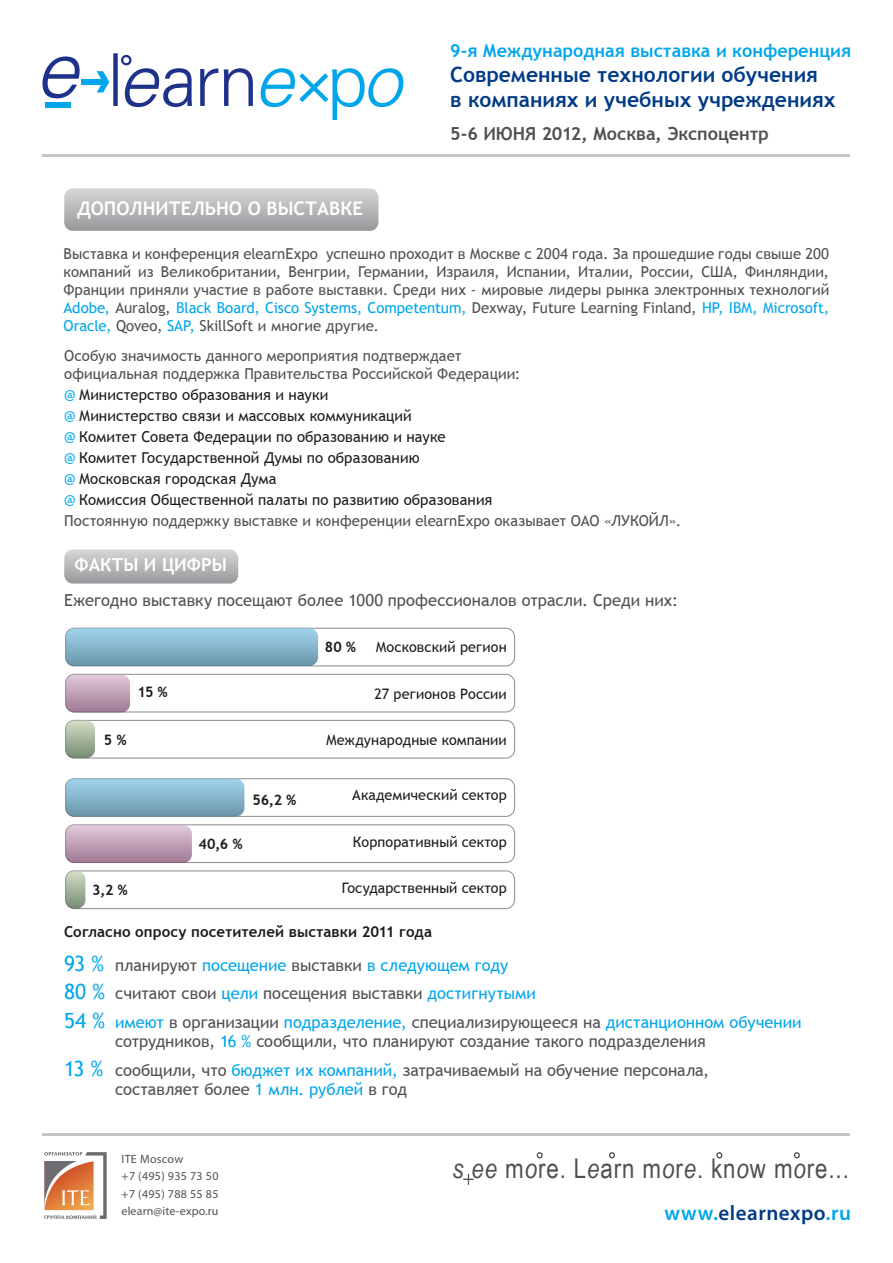
<style>
.page{position:relative;width:893px;height:1263px;background:#fff}
.page>*{position:absolute;margin:0;border:0;box-sizing:border-box;transform-origin:0 0}
.t1{font:27.15px "Arial Narrow";letter-spacing:.035em;color:#504f53}
.t2{font:700 21px/25.2px "Trebuchet MS";color:#003a85}
.t3{font:600 21px "Myriad Pro";letter-spacing:.025em;color:#003a85}
.t4{font:700 18.75px "Trebuchet MS";color:#fff}
.t5{font:700 18px "Trebuchet MS";color:#00a6eb}
.t6{font:700 18px "Trebuchet MS";letter-spacing:-.005em;color:#504f53}
.t7{font:700 18px "Trebuchet MS";color:#fff}
.t8{font:16.5px/28.2px "Trebuchet MS";color:#504f53;text-align:right}
.t9{font:16.5px/28.2px "Trebuchet MS";color:#00a6eb}
.t10{font:15px/18px "Trebuchet MS";letter-spacing:.005em;color:#504f53;text-align:justify}
.t11{font:15px/21px "Trebuchet MS";letter-spacing:.005em;color:#1b1c20}
.t12{font:700 15px "Trebuchet MS";letter-spacing:.005em;color:#1b1c20}
.t13{font:14.4px "Trebuchet MS";letter-spacing:.005em;color:#1b1c20}
.t14{font:700 14.4px "Trebuchet MS";letter-spacing:-.01em;color:#1b1c20}
.t15{font:12px/17.2px "Myriad Pro";letter-spacing:.025em;color:#504f53}
.s1{color:#00a6eb}
.s2{color:#504f53}
.s3{font-size:21px}
.s4{font-size:21px;color:#00a6eb}
.s5{font-style:italic}
</style>
<div class="page">
<svg style="left:42px;top:56px;width:38px;height:42px"></svg>
<svg style="left:224px;top:68px;width:29px;height:38px"></svg>
<svg style="left:261px;top:68px;width:142px;height:52px"></svg>
<div style="left:45px;top:102px;width:25px;height:6px;background:#00a6eb"></div>
<svg style="left:200px;top:68px;width:18px;height:38px"></svg>
<div style="left:81px;top:79px;width:24px;height:6px;background:#00a6eb"></div>
<svg style="left:97px;top:53px;width:95px;height:54px"></svg>
<svg style="left:463px;top:1174px;width:11px;height:11px"></svg>
<svg style="left:794px;top:1152px;width:6px;height:6px"></svg>
<svg style="left:716px;top:1152px;width:6px;height:6px"></svg>
<svg style="left:609px;top:1152px;width:6px;height:6px"></svg>
<svg style="left:537px;top:1152px;width:6px;height:6px"></svg>
<svg style="left:44px;top:1152px;width:63px;height:67px"></svg>
<hr style="left:42px;top:155px;width:808px;height:2px;background:#c3c5c8">
<hr style="left:42px;top:1133px;width:808px;height:2px;background:#c3c5c8">
<div style="left:64px;top:188px;width:314px;height:43px;background:linear-gradient(to bottom,#d6d8da,#98979a);border-radius:9px"></div>
<div style="left:64px;top:549px;width:174px;height:34px;background:linear-gradient(to bottom,#d7d8da,#9c9a9e);border-radius:9px"></div>
<div style="left:65px;top:628px;width:450px;height:38px;border:1px solid #98989c;border-radius:9px"></div>
<div style="left:65px;top:674px;width:450px;height:38px;border:1px solid #98989c;border-radius:9px"></div>
<div style="left:65px;top:720px;width:450px;height:39px;border:1px solid #98989c;border-radius:9px"></div>
<div style="left:65px;top:778px;width:450px;height:39px;border:1px solid #98989c;border-radius:9px"></div>
<div style="left:65px;top:824px;width:450px;height:39px;border:1px solid #98989c;border-radius:9px"></div>
<div style="left:65px;top:870px;width:450px;height:39px;border:1px solid #98989c;border-radius:9px"></div>
<div style="left:66px;top:628px;width:252px;height:38px;background:linear-gradient(to bottom,#a2d6ee,#6b96aa);border-radius:9px"></div>
<svg style="left:66px;top:675px;width:64px;height:37px;background:#bfa0b6"></svg>
<div style="left:66px;top:720px;width:29px;height:38px;background:linear-gradient(to bottom,#d4dfc7,#7a8f76);border-radius:9px"></div>
<svg style="left:66px;top:779px;width:178px;height:37px;background:#85b4ca"></svg>
<div style="left:66px;top:825px;width:126px;height:38px;background:linear-gradient(to bottom,#e2cadc,#a07a94);border-radius:9px"></div>
<svg style="left:66px;top:871px;width:19px;height:37px"></svg>
<p class="t5" style="left:450px;top:39px;width:402px">9-я Международная выставка и конференция</p>
<h2 class="t2" style="left:450px;top:62px;width:387px">Современные технологии обучения<br>в компаниях и учебных учреждениях</h2>
<p class="t4" style="left:77px;top:197px;width:288px">ДОПОЛНИТЕЛЬНО О ВЫСТАВКЕ</p>
<p class="t6" style="left:450px;top:122px;width:320px">5-6 ИЮНЯ 2012, Москва, Экспоцентр</p>
<p class="t10" style="left:64px;top:245px;width:767px">Выставка и конференция elearnExpo успешно проходит в Москве с 2004 года. За прошедшие годы свыше 200 компаний из Великобритании, Венгрии, Германии, Израиля, Испании, Италии, России, США, Финляндии, Франции приняли участие в работе выставки. Среди них - мировые лидеры рынка электронных технологий <span class="s1">Adobe,</span> Auralog, <span class="s1">Black Board, Cisco Systems, Competentum,</span> Dexway, Future Learning Finland, <span class="s1">HP, IBM, Microsoft, Oracle,</span> Qoveo, <span class="s1">SAP,</span> SkillSoft и многие другие.</p>
<p class="t10" style="left:64px;top:347px;width:458px">Особую значимость данного мероприятия подтверждает официальная поддержка Правительства Российской Федерации:</p>
<p class="t11" style="left:64px;top:384px;width:618px"><span class="s1">@</span> Министерство образования и науки<br><span class="s1">@</span> Министерство связи и массовых коммуникаций<br><span class="s1">@</span> Комитет Совета Федерации по образованию и науке<br><span class="s1">@</span> Комитет Государственной Думы по образованию<br><span class="s1">@</span> Московская городская Дума<br><span class="s1">@</span> Комиссия Общественной палаты по развитию образования<br><span class="s2">Постоянную поддержку выставке и конференции elearnExpo оказывает ОАО «ЛУКОЙЛ».</span></p>
<p class="t7" style="left:75px;top:553px;width:154px">ФАКТЫ И ЦИФРЫ</p>
<p class="t8" style="left:64px;top:586px;width:615px">Ежегодно выставку посещают более 1000 профессионалов отрасли. Среди них:</p>
<p class="t14" style="left:138px;top:682px;width:32px">15 %</p>
<p class="t14" style="left:104px;top:730px;width:24px">5 %</p>
<p class="t14" style="left:92px;top:881px;width:37px">3,2 %</p>
<p class="t14" style="left:252px;top:791px;width:45px">56,2 %</p>
<p class="t14" style="left:199px;top:835px;width:45px">40,6 %</p>
<p class="t13" style="left:376px;top:638px;width:132px">Московский регион</p>
<p class="t13" style="left:374px;top:685px;width:134px">27 регионов России</p>
<p class="t13" style="left:326px;top:732px;width:182px">Международные компании</p>
<p class="t14" style="left:325px;top:638px;width:33px">80 %</p>
<p class="t13" style="left:352px;top:786px;width:156px">Академический сектор</p>
<p class="t13" style="left:353px;top:833px;width:156px">Корпоративный сектор</p>
<p class="t13" style="left:342px;top:880px;width:167px">Государственный сектор</p>
<p class="t12" style="left:64px;top:922px;width:369px">Согласно опросу посетителей выставки 2011 года</p>
<p class="t9" style="left:64px;top:951px;width:739px"><span class="s3">93 %</span> <span class="s2">планируют</span> посещение <span class="s2">выставки</span> в следующем году<br><span class="s3">80 %</span> <span class="s2">считают свои</span> цели <span class="s2">посещения выставки</span> достигнутыми<br><span class="s3">54 %</span> имеют <span class="s2">в организации</span> подразделение, <span class="s2">специализирующееся на</span> дистанционном обучении</p>
<p class="t8" style="left:64px;top:1028px;width:647px">сотрудников, <span class="s1">16 %</span> сообщили, что планируют создание такого подразделения<br><span class="s4">13 %</span> сообщили, что <span class="s1">бюджет их компаний,</span> затрачиваемый на обучение персонала,</p>
<p class="t8" style="left:115px;top:1076px;width:293px">составляет более <span class="s1">1 млн. рублей</span> в год</p>
<p class="t15" style="left:122px;top:1150px;width:98px">ITE Moscow<br>+7 (495) 935 73 50 +7 (495) 788 55 85 elearn@ite-expo.ru</p>
<h1 class="t1" style="left:452px;top:1149px;width:398px"><span class="s5">s ee</span> m<span class="s5">o</span>re. L<span class="s5">e</span>arn m<span class="s5">o</span>r<span class="s5">e</span>. kn<span class="s5">o</span>w m<span class="s5">o</span>re...</h1>
<h2 class="t3" style="left:665px;top:1200px;width:188px"><span class="s1">www.</span>elearnexpo<span class="s1">.ru</span></h2>
</div>
